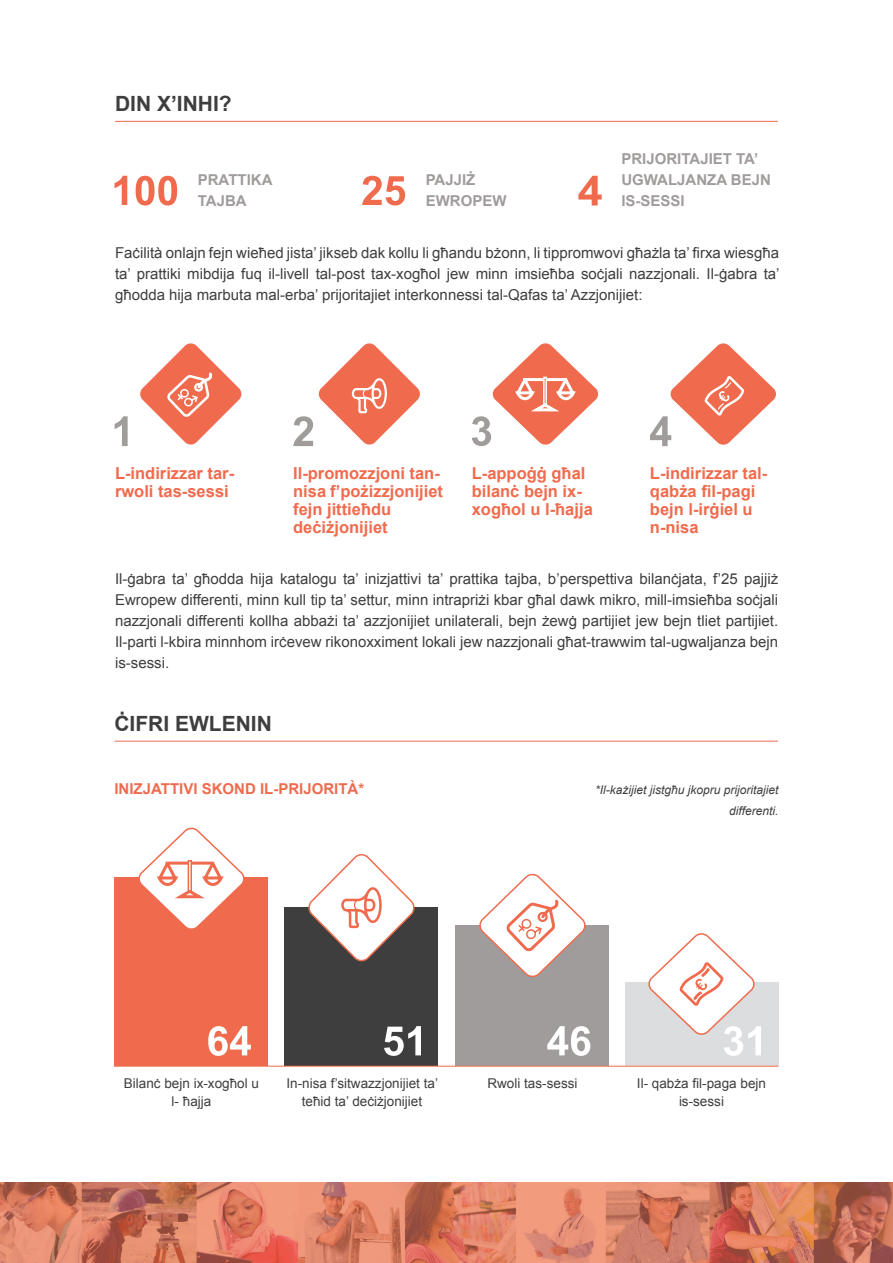
<style>
.page{position:relative;width:893px;height:1263px;background:#fff}
.page>*{position:absolute;margin:0;border:0;box-sizing:border-box;transform-origin:0 0}
.t1{font:700 21px "Arial";color:#3e3e3f}
.t2{font:700 16.5px/18px "Arial";color:#f06b4e}
.t3{font:15px/21px "Arial";color:#3e3e3f;text-align:justify}
.t4{font:700 15px/21px "Arial";color:#a09c9b}
.t5{font:700 15px "Arial";color:#f06b4e}
.t6{font:13.5px/18px "Arial";color:#3e3e3f;text-align:center}
.t7{font:italic 12px/21px "Arial";color:#3e3e3f;text-align:right}
</style>
<div class="page">
<hr style="left:115px;top:121px;width:663px;height:1px;background:#f06b4e">
<svg style="left:140px;top:343px;width:102px;height:102px"></svg>
<svg style="left:115px;top:416px;width:13px;height:30px"></svg>
<svg style="left:293px;top:343px;width:127px;height:104px"></svg>
<svg style="left:650px;top:343px;width:126px;height:104px"></svg>
<svg style="left:472px;top:343px;width:127px;height:103px"></svg>
<svg style="left:578px;top:176px;width:24px;height:29px"></svg>
<svg style="left:362px;top:176px;width:43px;height:29px"></svg>
<svg style="left:114px;top:176px;width:63px;height:29px"></svg>
<hr style="left:114px;top:741px;width:664px;height:1px;background:#f06b4e">
<img style="left:0;top:1182px;width:893px;height:81px">
<div style="left:624px;top:982px;width:154px;height:84px;background:#dcdddf"></div>
<div style="left:454px;top:925px;width:154px;height:141px;background:#a09c9b"></div>
<div style="left:284px;top:907px;width:154px;height:159px;background:#3e3e3f"></div>
<div style="left:114px;top:877px;width:154px;height:189px;background:#f06b4e"></div>
<svg style="left:479px;top:873px;width:107px;height:104px"></svg>
<svg style="left:308px;top:854px;width:107px;height:108px"></svg>
<hr style="left:114px;top:1066px;width:664px;height:1px;background:#f06b4e">
<svg style="left:138px;top:827px;width:107px;height:102px"></svg>
<svg style="left:547px;top:1026px;width:43px;height:30px"></svg>
<svg style="left:208px;top:1026px;width:43px;height:30px"></svg>
<svg style="left:384px;top:1026px;width:37px;height:30px"></svg>
<svg style="left:648px;top:933px;width:113px;height:123px"></svg>
<h1 class="t1" style="left:115px;top:89px;width:118px">DIN X’INHI?</h1>
<p class="t4" style="left:198px;top:169px;width:76px">PRATTIKA<br>TAJBA</p>
<p class="t4" style="left:426px;top:169px;width:82px">PAJJIŻ<br>EWROPEW</p>
<p class="t4" style="left:621px;top:148px;width:151px">PRIJORITAJIET TA’<br>UGWALJANZA BEJN<br>IS-SESSI</p>
<p class="t3" style="left:115px;top:242px;width:666px">Faċilità onlajn fejn wieħed jista’ jikseb dak kollu li għandu bżonn, li tippromwovi għażla ta’ firxa wiesgħa ta’ prattiki mibdija fuq il-livell tal-post tax-xogħol jew minn imsieħba soċjali nazzjonali. Il-ġabra ta’ għodda hija marbuta mal-erba’ prijoritajiet interkonnessi tal-Qafas ta’ Azzjonijiet:</p>
<p class="t2" style="left:472px;top:465px;width:123px">L-appoġġ għal bilanċ bejn ix&shy;xogħol u l-ħajja</p>
<p class="t2" style="left:115px;top:465px;width:121px">L-indirizzar tar&shy;rwoli tas-sessi</p>
<p class="t2" style="left:293px;top:465px;width:151px">Il-promozzjoni tan&shy;nisa f’pożizzjonijiet fejn jittieħdu deċiżjonijiet</p>
<p class="t2" style="left:650px;top:465px;width:119px">L-indirizzar tal&shy;qabża fil-pagi bejn l-irġiel u n-nisa</p>
<p class="t3" style="left:115px;top:568px;width:665px">Il-ġabra ta’ għodda hija katalogu ta’ inizjattivi ta’ prattika tajba, b’perspettiva bilanċjata, f’25 pajjiż Ewropew differenti, minn kull tip ta’ settur, minn intrapriżi kbar għal dawk mikro, mill-imsieħba soċjali nazzjonali differenti kollha abbażi ta’ azzjonijiet unilaterali, bejn żewġ partijiet jew bejn tliet partijiet.<br>Il-parti l-kbira minnhom irċevew rikonoxximent lokali jew nazzjonali għat-trawwim tal-ugwaljanza bejn is-sessi.</p>
<h1 class="t1" style="left:114px;top:709px;width:159px">ĊIFRI EWLENIN</h1>
<p class="t5" style="left:114px;top:778px;width:251px">INIZJATTIVI SKOND IL-PRIJORITÀ*</p>
<p class="t7" style="left:595px;top:779px;width:185px">*Il-każijiet jistgħu jkopru prijoritajiet differenti.</p>
<p class="t6" style="left:124px;top:1074px;width:137px">Bilanċ bejn ix-xogħol u l- ħajja</p>
<p class="t6" style="left:286px;top:1074px;width:153px">In-nisa f’sitwazzjonijiet ta’</p>
<p class="t6" style="left:487px;top:1074px;width:92px">Rwoli tas-sessi</p>
<p class="t6" style="left:302px;top:1092px;width:122px">teħid ta’ deċiżjonijiet</p>
<p class="t6" style="left:637px;top:1074px;width:131px">Il- qabża fil-paga bejn is-sessi</p>
</div>
